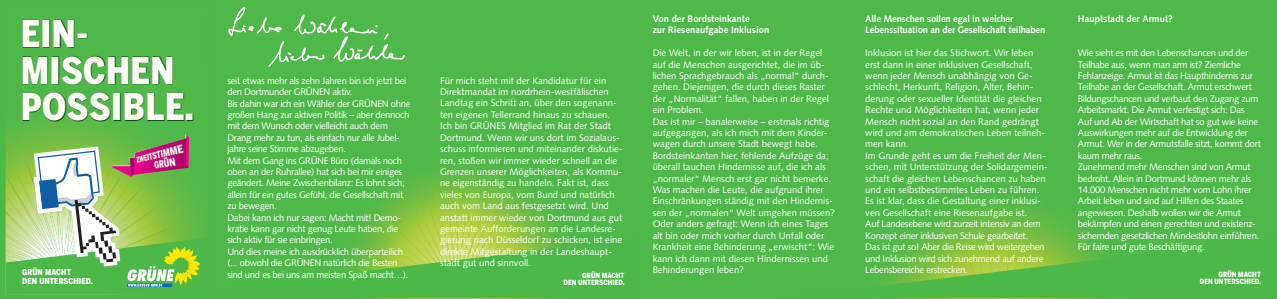
<style>
.page{position:relative;width:1277px;height:299px;background:#fff}
.page>*{position:absolute;margin:0;border:0;box-sizing:border-box;transform-origin:0 0}
.t1{font:900 36.4px/36.4px "Benton Sans Cond";letter-spacing:.01em;color:#fffef6}
.t2{font:9.5px/11.4px "Syntax";color:#fff}
.t3{font:9.5px/11.4px "Syntax";letter-spacing:-.03em;color:#fff}
.t4{font:700 9.5px/11.4px "Syntax";letter-spacing:-.02em;color:#fff}
.t5{font:700 9.5px/11.4px "Syntax";color:#fff}
.t6{font:900 8.1px/8.2px "Benton Sans Cond";letter-spacing:.01em;color:#fff}
.t7{font:900 7.1px/6.9px "Benton Sans Cond";color:#fff;text-align:right}
</style>
<div class="page">
<div style="left:213px;top:0;width:425px;height:298px;background:#4eb848"></div>
<svg style="left:359px;top:182px;width:200px;height:56px"></svg>
<svg style="left:364px;top:198px;width:185px;height:40px;background:#89c341"></svg>
<svg style="left:212px;top:238px;width:351px;height:60px"></svg>
<div style="left:638px;top:0;width:639px;height:298px;background:#4eb848"></div>
<svg style="left:917px;top:221px;width:167px;height:17px"></svg>
<svg style="left:884px;top:238px;width:220px;height:47px"></svg>
<svg style="left:6px;top:5px;width:204px;height:141px;background:#4fb747"></svg>
<svg style="left:6px;top:132px;width:197px;height:14px;background:#65bb45"></svg>
<img style="left:23px;top:20px;width:171px;height:102px">
<img style="left:111px;top:134px;width:78px;height:12px">
<img style="left:228px;top:7px;width:150px;height:30px">
<img style="left:267px;top:32px;width:138px;height:35px">
<hr style="left:205px;top:19px;width:2px;height:43px;background:#4cb848">
<svg style="left:0;top:0;width:7px;height:6px"></svg>
<svg style="left:0;top:146px;width:212px;height:153px;background:#8dc072"></svg>
<h1 class="t1" style="left:21px;top:15px;width:175px">EIN-<br>MISCHEN<br>POSSIBLE.</h1>
<p class="t6" style="left:22px;top:268px;width:72px">GRÜN MACHT<br>DEN UNTERSCHIED.</p>
<p class="t3" style="left:227px;top:75px;width:185px">seit etwas mehr als zehn Jahren bin ich jetzt bei den Dortmunder GRÜNEN aktiv.<br>Bis dahin war ich ein Wähler der GRÜNEN ohne großen Hang zur aktiven Politik – aber dennoch mit dem Wunsch oder vielleicht auch dem Drang mehr zu tun, als einfach nur alle Jubel&shy;jahre seine Stimme abzugeben.<br>Mit dem Gang ins GRÜNE Büro (damals noch oben an der Ruhrallee) hat sich bei mir einiges geändert. Meine Zwischenbilanz: Es lohnt sich; allein für ein gutes Gefühl, die Gesellschaft mit zu bewegen.<br>Dabei kann ich nur sagen: Macht mit! Demo&shy;kratie kann gar nicht genug Leute haben, die sich aktiv für sie einbringen.<br>Und dies meine ich ausdrücklich überparteilich (... obwohl die GRÜNEN natürlich die Besten sind und es bei uns am meisten Spaß macht…).</p>
<p class="t5" style="left:653px;top:13px;width:118px">Von der Bordsteinkante<br>zur Riesenaufgabe Inklusion</p>
<p class="t2" style="left:653px;top:47px;width:184px">Die Welt, in der wir leben, ist in der Regel auf die Menschen ausgerichtet, die im üb&shy;lichen Sprachgebrauch als „normal“ durch&shy;gehen. Diejenigen, die durch dieses Raster der „Normalität“ fallen, haben in der Regel ein Problem.<br>Das ist mir – banalerweise – erstmals richtig aufgegangen, als ich mich mit dem Kinder&shy;wagen durch unsere Stadt bewegt habe.<br>Bordsteinkanten hier, fehlende Aufzüge da; überall tauchen Hindernisse auf, die ich als „normaler“ Mensch erst gar nicht bemerke.<br>Was machen die Leute, die aufgrund ihrer Einschränkungen ständig mit den Hindernis&shy;sen der „normalen“ Welt umgehen müssen?<br>Oder anders gefragt: Wenn ich eines Tages alt bin oder mich vorher durch Unfall oder Krankheit eine Behinderung „erwischt“: Wie kann ich dann mit diesen Hindernissen und Behinderungen leben?</p>
<p class="t4" style="left:865px;top:13px;width:182px">Alle Menschen sollen egal in welcher<br>Lebenssituation an der Gesellschaft teilhaben</p>
<p class="t2" style="left:865px;top:47px;width:184px">Inklusion ist hier das Stichwort. Wir leben erst dann in einer inklusiven Gesellschaft, wenn jeder Mensch unabhängig von Ge&shy;schlecht, Herkunft, Religion, Alter, Behin&shy;derung oder sexueller Identität die gleichen Rechte und Möglichkeiten hat, wenn jeder Mensch nicht sozial an den Rand gedrängt wird und am demokratischen Leben teilneh&shy;men kann.<br>Im Grunde geht es um die Freiheit der Men&shy;schen, mit Unterstützung der Solidargemein&shy;schaft die gleichen Lebenschancen zu haben und ein selbstbestimmtes Leben zu führen.<br>Es ist klar, dass die Gestaltung einer inklusi&shy;ven Gesellschaft eine Riesenaufgabe ist.<br>Auf Landesebene wird zurzeit intensiv an dem Konzept einer inklusiven Schule gearbeitet.<br>Das ist gut so! Aber die Reise wird weitergehen und Inklusion wird sich zunehmend auf andere Lebensbereiche erstrecken.</p>
<p class="t5" style="left:1078px;top:13px;width:96px">Hauptstadt der Armut?</p>
<p class="t3" style="left:1078px;top:47px;width:184px">Wie sieht es mit den Lebenschancen und der Teilhabe aus, wenn man arm ist? Ziemliche Fehlanzeige. Armut ist das Haupthindernis zur Teilhabe an der Gesellschaft. Armut erschwert Bildungschancen und verbaut den Zugang zum Arbeitsmarkt. Die Armut verfestigt sich: Das Auf und Ab der Wirtschaft hat so gut wie keine Auswirkungen mehr auf die Entwicklung der Armut. Wer in der Armutsfalle sitzt, kommt dort kaum mehr raus.<br>Zunehmend mehr Menschen sind von Armut bedroht. Allein in Dortmund können mehr als 14.000 Menschen nicht mehr vom Lohn ihrer Arbeit leben und sind auf Hilfen des Staates angewiesen. Deshalb wollen wir die Armut bekämpfen und einen gerechten und existenz&shy;sichernden gesetzlichen Mindestlohn einführen.<br>Für faire und gute Beschäftigung.</p>
<p class="t2" style="left:440px;top:75px;width:184px">Für mich steht mit der Kandidatur für ein Direktmandat im nordrhein-westfälischen Landtag ein Schritt an, über den sogenann&shy;ten eigenen Tellerrand hinaus zu schauen.<br>Ich bin GRÜNES Mitglied im Rat der Stadt Dortmund. Wenn wir uns dort im Sozialaus&shy;schuss informieren und miteinander diskutie&shy;ren, stoßen wir immer wieder schnell an die Grenzen unserer Möglichkeiten, als Kommu&shy;ne eigenständig zu handeln. Fakt ist, dass vieles von Europa, vom Bund und natürlich auch vom Land aus festgesetzt wird. Und anstatt immer wieder von Dortmund aus gut gemeinte Aufforderungen an die Landesre&shy;gierung nach Düsseldorf zu schicken, ist eine direkte Mitgestaltung in der Landeshaupt&shy;stadt gut und sinnvoll.</p>
<p class="t7" style="left:563px;top:271px;width:63px">GRÜN MACHT<br>DEN UNTERSCHIED.</p>
<p class="t7" style="left:1200px;top:271px;width:63px">GRÜN MACHT<br>DEN UNTERSCHIED.</p>
</div>
